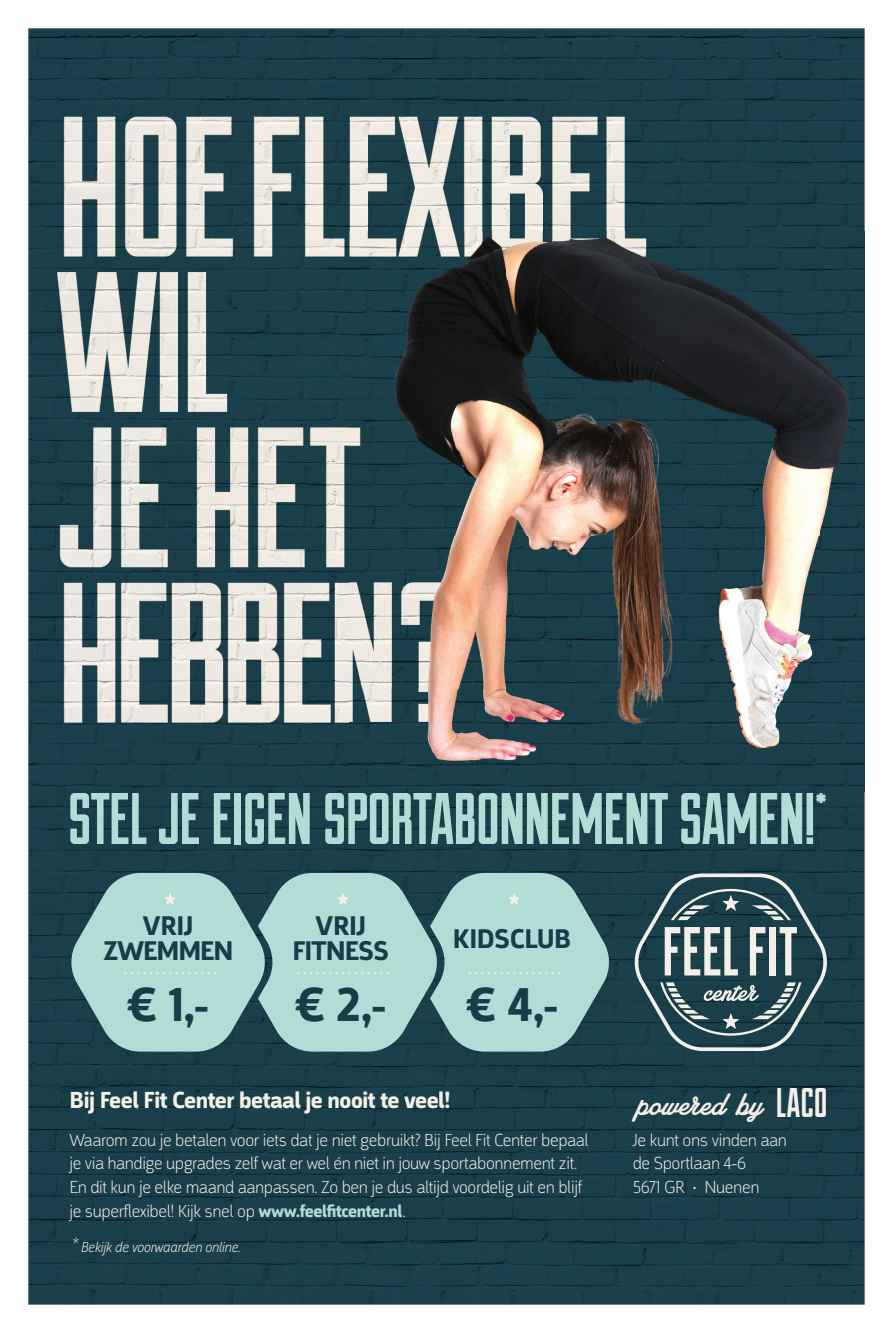
<style>
.page{position:relative;width:893px;height:1333px;background:#fff}
.page>*{position:absolute;margin:0;border:0;box-sizing:border-box;transform-origin:0 0}
.t1{font:72.9px "Duke Fill";letter-spacing:-.02em;color:#b0ded6}
.t2{font:700 48.9px "Argumentum";color:#183c48}
.t3{font:41.4px "Amplify Personal Use Only";color:#f4f0e8}
.t4{font:700 27.7px/25.8px "Argumentum";letter-spacing:-.04em;color:#183c48;text-align:center}
.t5{font:700 27.7px "Argumentum";letter-spacing:-.02em;color:#183c48}
.t6{font:700 23.8px "Argumentum";letter-spacing:-.02em;color:#f4f0e8}
.t7{font:200 17.8px/23.8px "Argumentum";letter-spacing:-.02em;color:#f4f0e8}
.t8{font:italic 200 14.9px "Argumentum";letter-spacing:-.015em;color:#f4f0e8}
.s1{font-weight:700;color:#b0ded6}
.s2{font-family:"Duke Fill"}
.s3{color:#b0ded6}
</style>
<div class="page">
<img style="left:28px;top:28px;width:837px;height:1276px">
<img style="left:350px;top:232px;width:515px;height:559px">
<svg style="left:633px;top:873px;width:196px;height:178px;background:#466369"></svg>
<svg style="left:70px;top:873px;width:541px;height:178px;background:#94c0bb"></svg>
<p class="t1" style="left:67px;top:776px;width:762px">STEL JE EIGEN SPORTABONNEMENT SAMEN!<sup>*</sup></p>
<p class="t4" style="left:103px;top:913px;width:132px">VRIJ<br>ZWEMMEN</p>
<p class="t2" style="left:127px;top:974px;width:85px">€ 1,-</p>
<p class="t4" style="left:292px;top:913px;width:98px">VRIJ<br>FITNESS</p>
<p class="t2" style="left:295px;top:974px;width:94px">€ 2,-</p>
<p class="t5" style="left:453px;top:921px;width:120px">KIDSCLUB</p>
<p class="t2" style="left:466px;top:974px;width:95px">€ 4,-</p>
<p class="t6" style="left:69px;top:1085px;width:383px">Bij Feel Fit Center betaal je nooit te veel!</p>
<p class="t7" style="left:69px;top:1127px;width:521px">Waarom zou je betalen voor iets dat je niet gebruikt? Bij Feel Fit Center bepaal je via handige upgrades zelf wat er wel én niet in jouw sportabonnement zit.<br>En dit kun je elke maand aanpassen. Zo ben je dus altijd voordelig uit en blijf je superflexibel! Kijk snel op <span class="s1">www.feelfitcenter.nl</span>.</p>
<p class="t8" style="left:71px;top:1237px;width:170px">* Bekijk de voorwaarden online.</p>
<p class="t3" style="left:637px;top:1078px;width:192px">powered by <span class="s2">LACO</span></p>
<p class="t7" style="left:633px;top:1127px;width:156px">Je kunt ons vinden aan de Sportlaan 4-6<br>5671 GR <span class="s3">•</span> Nuenen</p>
</div>
